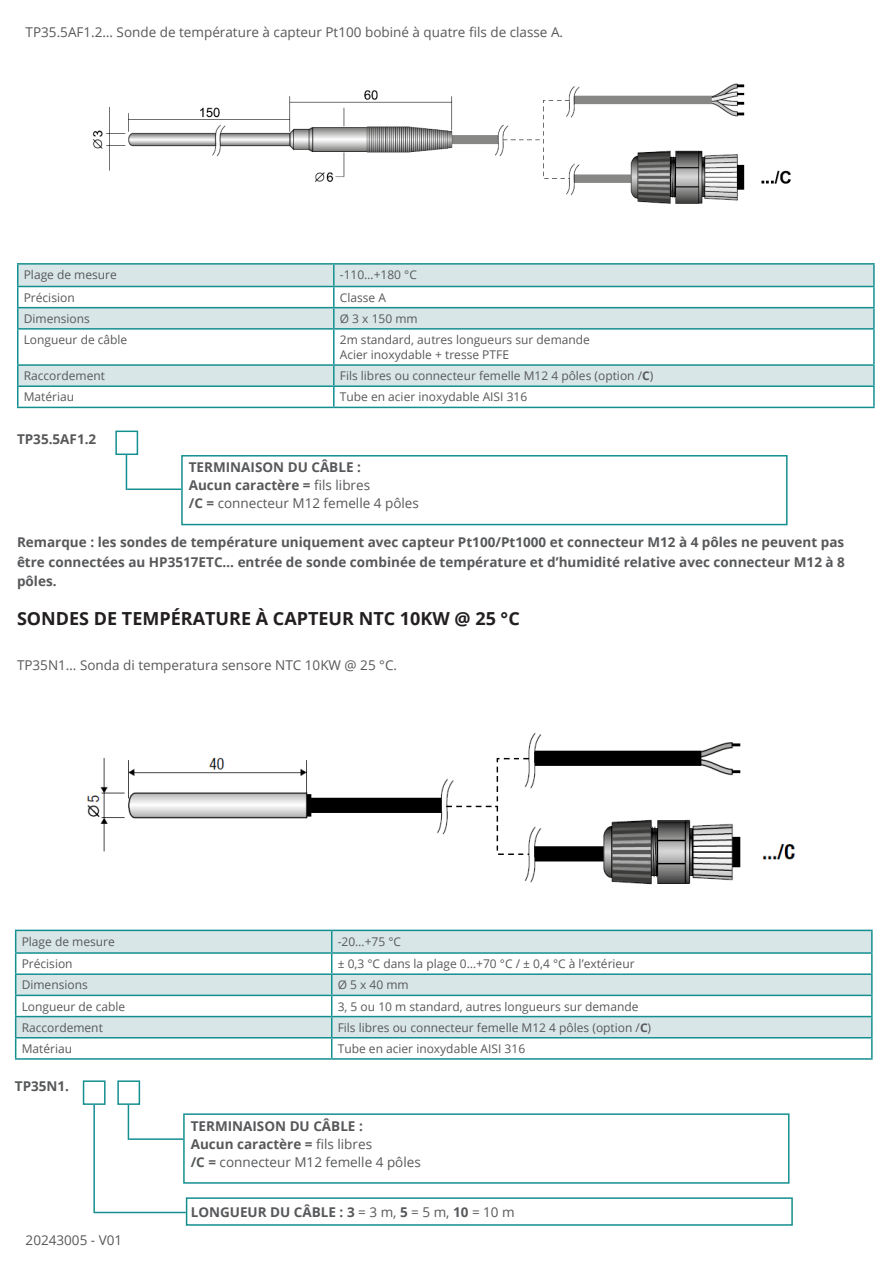
<style>
.page{position:relative;width:893px;height:1263px;background:#fff}
.page>*{position:absolute;margin:0;border:0;box-sizing:border-box;transform-origin:0 0}
.titre{font:700 18px "Open Sans";color:#231f20}
.titre-2{font:700 13.5px/19.5px "Open Sans";color:#57585a;text-align:justify}
.Texte_corps{font:700 13.5px/18px "Open Sans";color:#57585a}
.titre-3{font:13.5px "Open Sans";color:#57585a}
.Texte_corps-2{font:13.5px "Open Sans";color:#57585a}
.Texte{font:700 13.5px "Open Sans";color:#57585a}
.tc{font:13.5px "Open Sans";color:#57585a}
.TABLEAU-CODE-TC{font:12px/15px "Open Sans";color:#57585a}
.avantage-titre{font:12px "Open Sans";color:#57585a}
.Texte-2{font:12px "Open Sans";color:#57585a}
.s1{font-weight:700}
.s2{font-weight:400}
</style>
<div class="page">
<div style="left:19px;top:265px;width:854px;height:21px;background:#d9e6e7"></div>
<svg style="left:19px;top:287px;width:854px;height:120px"></svg>
<hr style="left:17px;top:263px;width:317px;height:2px;background:#148f90">
<hr style="left:17px;top:265px;width:2px;height:21px;background:#148f90">
<hr style="left:334px;top:263px;width:541px;height:2px;background:#148f90">
<hr style="left:333px;top:265px;width:2px;height:21px;background:#148f90">
<hr style="left:873px;top:265px;width:2px;height:21px;background:#148f90">
<hr style="left:17px;top:286px;width:317px;height:1px;background:#148f90">
<hr style="left:17px;top:287px;width:2px;height:20px;background:#148f90">
<hr style="left:334px;top:286px;width:541px;height:1px;background:#148f90">
<hr style="left:333px;top:287px;width:2px;height:20px;background:#148f90">
<hr style="left:873px;top:287px;width:2px;height:20px;background:#148f90">
<hr style="left:17px;top:307px;width:317px;height:1px;background:#148f90">
<hr style="left:17px;top:308px;width:2px;height:20px;background:#148f90">
<hr style="left:334px;top:307px;width:541px;height:1px;background:#148f90">
<hr style="left:333px;top:308px;width:2px;height:20px;background:#148f90">
<hr style="left:873px;top:308px;width:2px;height:20px;background:#148f90">
<hr style="left:17px;top:328px;width:317px;height:2px;background:#148f90">
<hr style="left:17px;top:330px;width:2px;height:34px;background:#148f90">
<hr style="left:334px;top:328px;width:541px;height:2px;background:#148f90">
<hr style="left:333px;top:330px;width:2px;height:34px;background:#148f90">
<hr style="left:873px;top:330px;width:2px;height:34px;background:#148f90">
<hr style="left:17px;top:364px;width:317px;height:2px;background:#148f90">
<svg style="left:17px;top:366px;width:2px;height:19px"></svg>
<hr style="left:334px;top:364px;width:541px;height:2px;background:#148f90">
<svg style="left:333px;top:366px;width:2px;height:19px"></svg>
<svg style="left:873px;top:366px;width:2px;height:19px"></svg>
<hr style="left:17px;top:385px;width:317px;height:2px;background:#148f90">
<hr style="left:17px;top:387px;width:2px;height:20px;background:#148f90">
<hr style="left:334px;top:385px;width:541px;height:2px;background:#148f90">
<hr style="left:333px;top:387px;width:2px;height:20px;background:#148f90">
<hr style="left:873px;top:387px;width:2px;height:20px;background:#148f90">
<hr style="left:17px;top:407px;width:317px;height:1px;background:#148f90">
<hr style="left:334px;top:407px;width:541px;height:1px;background:#148f90">
<hr style="left:127px;top:488px;width:54px;height:2px;background:#148f90">
<hr style="left:126px;top:455px;width:1px;height:35px;background:#148f90">
<div style="left:115px;top:431px;width:23px;height:24px;border:2px solid #148f90"></div>
<div style="left:16px;top:931px;width:855px;height:21px;background:#d9e6e7"></div>
<svg style="left:16px;top:954px;width:855px;height:104px"></svg>
<hr style="left:15px;top:930px;width:317px;height:1px;background:#148f90">
<hr style="left:332px;top:930px;width:541px;height:1px;background:#148f90">
<hr style="left:871px;top:931px;width:2px;height:21px;background:#148f90">
<hr style="left:15px;top:952px;width:317px;height:2px;background:#148f90">
<hr style="left:332px;top:952px;width:541px;height:2px;background:#148f90">
<svg style="left:871px;top:954px;width:2px;height:19px"></svg>
<hr style="left:15px;top:973px;width:317px;height:2px;background:#148f90">
<hr style="left:332px;top:973px;width:541px;height:2px;background:#148f90">
<hr style="left:871px;top:975px;width:2px;height:20px;background:#148f90">
<hr style="left:15px;top:995px;width:317px;height:1px;background:#148f90">
<hr style="left:332px;top:995px;width:541px;height:1px;background:#148f90">
<hr style="left:871px;top:996px;width:2px;height:20px;background:#148f90">
<hr style="left:15px;top:1016px;width:317px;height:1px;background:#148f90">
<hr style="left:332px;top:1016px;width:541px;height:1px;background:#148f90">
<hr style="left:871px;top:1017px;width:2px;height:20px;background:#148f90">
<hr style="left:15px;top:1037px;width:317px;height:1px;background:#148f90">
<svg style="left:15px;top:931px;width:1px;height:127px"></svg>
<hr style="left:332px;top:1037px;width:541px;height:1px;background:#148f90">
<svg style="left:331px;top:931px;width:1px;height:127px"></svg>
<hr style="left:871px;top:1038px;width:2px;height:20px;background:#148f90">
<hr style="left:15px;top:1058px;width:317px;height:2px;background:#148f90">
<hr style="left:332px;top:1058px;width:541px;height:2px;background:#148f90">
<div style="left:181px;top:455px;width:607px;height:70px;border:2px solid #148f90"></div>
<div style="left:83px;top:1080px;width:23px;height:25px;border:2px solid #148f90"></div>
<div style="left:183px;top:1113px;width:606px;height:71px;border:2px solid #148f90"></div>
<hr style="left:129px;top:1138px;width:54px;height:2px;background:#148f90">
<hr style="left:128px;top:1105px;width:1px;height:35px;background:#148f90">
<div style="left:186px;top:1197px;width:607px;height:29px;border:2px solid #148f90"></div>
<hr style="left:95px;top:1212px;width:91px;height:1px;background:#148f90">
<div style="left:117px;top:1080px;width:23px;height:25px;border:2px solid #148f90"></div>
<hr style="left:93px;top:1105px;width:2px;height:108px;background:#148f90">
<img style="left:92px;top:83px;width:699px;height:121px">
<img style="left:87px;top:732px;width:708px;height:153px">
<p class="titre-3" style="left:26px;top:23px;width:539px">TP35.5AF1.2… Sonde de température à capteur Pt100 bobiné à quatre fils de classe A.</p>
<p class="avantage-titre" style="left:24px;top:266px;width:95px">Plage de mesure</p>
<p class="avantage-titre" style="left:340px;top:266px;width:79px">-110…+180 °C</p>
<p class="avantage-titre" style="left:24px;top:289px;width:52px">Précision</p>
<p class="avantage-titre" style="left:340px;top:289px;width:48px">Classe A</p>
<p class="Texte-2" style="left:24px;top:310px;width:68px">Dimensions</p>
<p class="TABLEAU-CODE-TC" style="left:340px;top:311px;width:79px">Ø 3 x 150 mm</p>
<p class="avantage-titre" style="left:24px;top:331px;width:105px">Longueur de câble</p>
<p class="TABLEAU-CODE-TC" style="left:340px;top:332px;width:252px">2m standard, autres longueurs sur demande<br>Acier inoxydable + tresse PTFE</p>
<p class="avantage-titre" style="left:24px;top:368px;width:83px">Raccordement</p>
<p class="TABLEAU-CODE-TC" style="left:340px;top:368px;width:315px">Fils libres ou connecteur femelle M12 4 pôles (option /<span class="s1">C</span>)</p>
<p class="avantage-titre" style="left:24px;top:389px;width:52px">Matériau</p>
<p class="TABLEAU-CODE-TC" style="left:340px;top:389px;width:189px">Tube en acier inoxydable AISI 316</p>
<p class="Texte" style="left:17px;top:430px;width:81px">TP35.5AF1.2</p>
<p class="Texte_corps" style="left:189px;top:458px;width:232px">TERMINAISON DU CÂBLE :<br>Aucun caractère = <span class="s2">fils libres<br></span>/C = <span class="s2">connecteur M12 femelle 4 pôles</span></p>
<p class="titre-2" style="left:17px;top:532px;width:829px">Remarque : les sondes de température uniquement avec capteur Pt100/Pt1000 et connecteur M12 à 4 pôles ne peuvent pas être connectées au HP3517ETC… entrée de sonde combinée de température et d’humidité relative avec connecteur M12 à 8 pôles.</p>
<p class="titre" style="left:17px;top:606px;width:504px">SONDES DE TEMPÉRATURE À CAPTEUR NTC 10KW @ 25 °C</p>
<p class="Texte_corps-2" style="left:17px;top:655px;width:382px">TP35N1… Sonda di temperatura sensore NTC 10KW @ 25 °C.</p>
<p class="avantage-titre" style="left:22px;top:933px;width:95px">Plage de mesure</p>
<p class="avantage-titre" style="left:338px;top:933px;width:65px">-20…+75 °C</p>
<p class="Texte-2" style="left:22px;top:956px;width:52px">Précision</p>
<p class="TABLEAU-CODE-TC" style="left:338px;top:956px;width:298px">± 0,3 °C dans la plage 0…+70 °C / ± 0,4 °C à l’extérieur</p>
<p class="avantage-titre" style="left:22px;top:977px;width:68px">Dimensions</p>
<p class="TABLEAU-CODE-TC" style="left:338px;top:977px;width:73px">Ø 5 x 40 mm</p>
<p class="avantage-titre" style="left:22px;top:998px;width:105px">Longueur de cable</p>
<p class="TABLEAU-CODE-TC" style="left:338px;top:998px;width:302px">3, 5 ou 10 m standard, autres longueurs sur demande</p>
<p class="avantage-titre" style="left:22px;top:1019px;width:83px">Raccordement</p>
<p class="TABLEAU-CODE-TC" style="left:338px;top:1019px;width:315px">Fils libres ou connecteur femelle M12 4 pôles (option /<span class="s1">C</span>)</p>
<p class="avantage-titre" style="left:22px;top:1040px;width:52px">Matériau</p>
<p class="TABLEAU-CODE-TC" style="left:338px;top:1041px;width:189px">Tube en acier inoxydable AISI 316</p>
<p class="Texte" style="left:15px;top:1076px;width:56px">TP35N1.</p>
<p class="tc" style="left:26px;top:1231px;width:98px">20243005 - V01</p>
<p class="Texte_corps" style="left:191px;top:1116px;width:232px">TERMINAISON DU CÂBLE :<br>Aucun caractère = <span class="s2">fils libres<br></span>/C = <span class="s2">connecteur M12 femelle 4 pôles</span></p>
<p class="Texte_corps" style="left:191px;top:1203px;width:325px">LONGUEUR DU CÂBLE : 3 <span class="s2">= 3 m,</span> 5 <span class="s2">= 5 m,</span> 10 <span class="s2">= 10 m</span></p>
</div>
